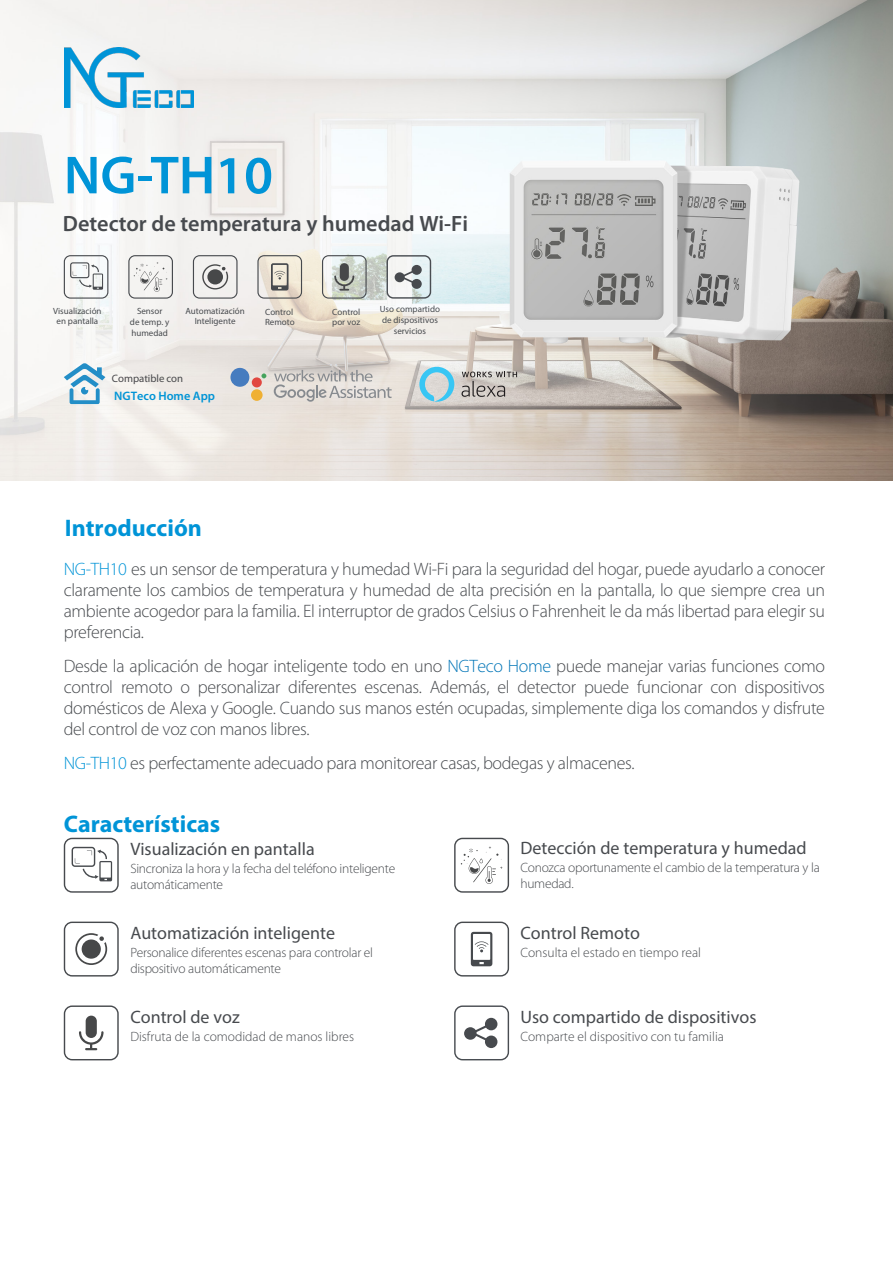
<style>
.page{position:relative;width:893px;height:1263px;background:#fff}
.page>*{position:absolute;margin:0;border:0;box-sizing:border-box;transform-origin:0 0}
.t1{font:600 54px "Myriad Pro";color:#0094d7}
.t2{font:700 24px "Myriad Pro";color:#0094d7}
.t3{font:600 22.2px "Myriad Pro";color:#474a4e}
.t4{font:300 18px/21px "Myriad Pro";letter-spacing:-.02em;color:#474a4e;text-align:justify}
.t5{font:18px "Myriad Pro";color:#474a4e}
.t6{font:300 13.5px/16.2px "Myriad Pro";letter-spacing:-.02em;color:#474a4e}
.t7{font:300 13.5px "Myriad Pro";color:#474a4e}
.t8{font:600 12.3px "Myriad Pro";color:#0094d6}
.t9{font:10.8px "Myriad Pro";color:#47474a}
.t10{font:9px/10.8px "Myriad Pro";color:#474a4e;text-align:center}
.s1{color:#0094d7}
.s2{color:#0075b7}
</style>
<div class="page">
<img style="left:0;top:0;width:893px;height:480px">
<svg style="left:461px;top:372px;width:56px;height:25px"></svg>
<svg style="left:419px;top:367px;width:35px;height:35px"></svg>
<svg style="left:274px;top:370px;width:118px;height:32px;background:#d0ccc9"></svg>
<div style="left:230px;top:368px;width:19px;height:19px;background:#467cbf;border-radius:50%"></div>
<div style="left:252px;top:377px;width:10px;height:10px;background:#e14841;border-radius:50%"></div>
<div style="left:251px;top:389px;width:12px;height:12px;background:#efb033;border-radius:50%"></div>
<svg style="left:261px;top:373px;width:5px;height:5px"></svg>
<img style="left:65px;top:48px;width:129px;height:60px">
<svg style="left:64px;top:363px;width:41px;height:41px"></svg>
<div style="left:454px;top:1005px;width:55px;height:55px;border:1px solid #494d52;border-radius:8px"></div>
<svg style="left:464px;top:1018px;width:33px;height:30px"></svg>
<svg style="left:64px;top:838px;width:55px;height:55px"></svg>
<svg style="left:454px;top:838px;width:55px;height:55px"></svg>
<svg style="left:64px;top:922px;width:55px;height:54px"></svg>
<svg style="left:64px;top:1005px;width:55px;height:55px"></svg>
<svg style="left:454px;top:922px;width:55px;height:54px"></svg>
<div style="left:387px;top:255px;width:44px;height:44px;border:1px solid #494d52;border-radius:6px"></div>
<svg style="left:395px;top:265px;width:27px;height:24px"></svg>
<svg style="left:64px;top:255px;width:44px;height:44px"></svg>
<svg style="left:128px;top:255px;width:45px;height:44px"></svg>
<svg style="left:193px;top:255px;width:45px;height:44px"></svg>
<svg style="left:322px;top:255px;width:45px;height:44px;background:#bcc1bb"></svg>
<svg style="left:257px;top:255px;width:45px;height:44px;background:#cfc8bd"></svg>
<p class="t1" style="left:64px;top:145px;width:211px">NG-TH10</p>
<p class="t3" style="left:63px;top:210px;width:407px">Detector de temperatura y humedad Wi-Fi</p>
<p class="t10" style="left:53px;top:305px;width:50px">Visualización en pantalla</p>
<p class="t10" style="left:130px;top:306px;width:41px">Sensor<br>de temp. y humedad</p>
<p class="t10" style="left:185px;top:305px;width:61px">Automatización<br>Inteligente</p>
<p class="t10" style="left:332px;top:306px;width:30px;text-align:left">Control por voz</p>
<p class="t10" style="left:265px;top:306px;width:31px;text-align:left">Control<br>Remoto</p>
<p class="t9" style="left:112px;top:372px;width:73px">Compatible con</p>
<p class="t8" style="left:114px;top:389px;width:102px">NGTeco Home App</p>
<p class="t10" style="left:380px;top:304px;width:62px">Uso compartido de dispositivos servicios</p>
<p class="t2" style="left:65px;top:514px;width:139px">Introducción</p>
<p class="t4" style="left:64px;top:558px;width:763px"><span class="s1">NG-TH10</span> es un sensor de temperatura y humedad Wi-Fi para la seguridad del hogar, puede ayudarlo a conocer claramente los cambios de temperatura y humedad de alta precisión en la pantalla, lo que siempre crea un ambiente acogedor para la familia. El interruptor de grados Celsius o Fahrenheit le da más libertad para elegir su preferencia.</p>
<p class="t4" style="left:64px;top:655px;width:763px">Desde la aplicación de hogar inteligente todo en uno <span class="s2">NGTeco Home</span> puede manejar varias funciones como control remoto o personalizar diferentes escenas. Además, el detector puede funcionar con dispositivos domésticos de Alexa y Google. Cuando sus manos estén ocupadas, simplemente diga los comandos y disfrute del control de voz con manos libres.</p>
<p class="t4" style="left:64px;top:752px;width:572px"><span class="s1">NG-TH10</span> es perfectamente adecuado para monitorear casas, bodegas y almacenes.</p>
<p class="t2" style="left:64px;top:808px;width:158px">Características</p>
<p class="t5" style="left:130px;top:838px;width:186px">Visualización en pantalla</p>
<p class="t6" style="left:130px;top:860px;width:266px">Sincroniza la hora y la fecha del teléfono inteligente automáticamente</p>
<p class="t5" style="left:130px;top:922px;width:206px">Automatización inteligente</p>
<p class="t6" style="left:130px;top:944px;width:244px">Personalice diferentes escenas para controlar el dispositivo automáticamente</p>
<p class="t5" style="left:130px;top:1006px;width:111px">Control de voz</p>
<p class="t7" style="left:130px;top:1028px;width:225px">Disfruta de la comodidad de manos libres</p>
<p class="t5" style="left:520px;top:837px;width:288px">Detección de temperatura y humedad</p>
<p class="t6" style="left:520px;top:859px;width:301px">Conozca oportunamente el cambio de la temperatura y la humedad.</p>
<p class="t5" style="left:520px;top:922px;width:121px">Control Remoto</p>
<p class="t7" style="left:520px;top:944px;width:182px">Consulta el estado en tiempo real</p>
<p class="t5" style="left:520px;top:1005px;width:238px">Uso compartido de dispositivos</p>
<p class="t7" style="left:520px;top:1028px;width:205px">Comparte el dispositivo con tu familia</p>
</div>
